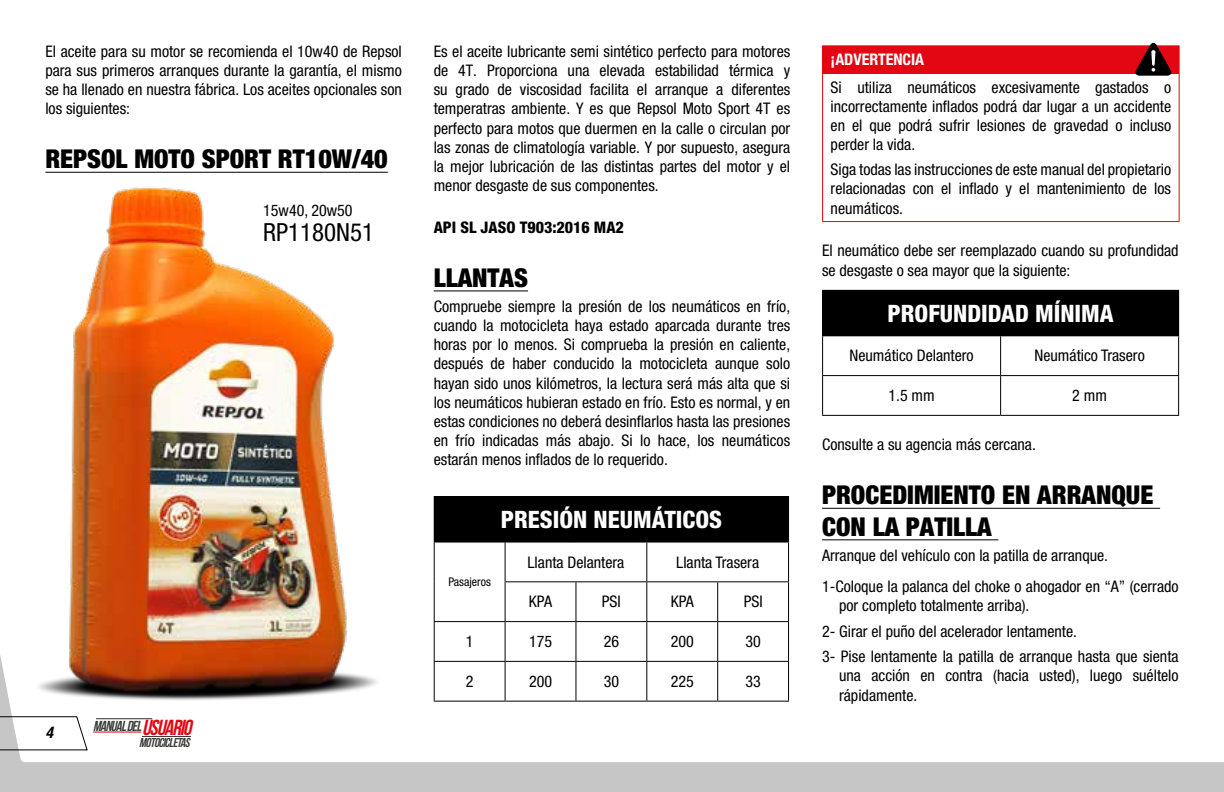
<style>
.page{position:relative;width:1224px;height:792px;background:#fff}
.page>*{position:absolute;margin:0;border:0;box-sizing:border-box;transform-origin:0 0}
.t1{font:900 condensed 26px/31.6px "Helvetica Neue LT Std";color:#000}
.t2{font:condensed 25px "Helvetica Neue LT Std";color:#000}
.t3{font:800 condensed 24px "Helvetica Neue LT Std";color:#fff}
.t4{font:condensed 16px/19.2px "Helvetica Neue LT Std";color:#000;text-align:justify}
.t5{font:800 condensed 16px "Helvetica Neue LT Std";color:#000}
.t6{font:700 condensed 16px "Helvetica Neue LT Std";color:#fff}
.t7{font:italic 700 condensed 16px "Helvetica Neue LT Std";color:#000}
.t8{font:italic 700 14.4px "Bebas Neue";color:#3c3c3b}
.t9{font:italic 700 13px "Bebas Neue";color:#3c3c3b}
.t10{font:condensed 12px "Helvetica Neue LT Std";color:#000}
.s1{font-size:21.8px;color:#e30613}
</style>
<div class="page">
<svg style="left:0;top:529px;width:1224px;height:263px"></svg>
<svg style="left:0;top:733px;width:88px;height:18px"></svg>
<hr style="left:822px;top:508px;width:338px;height:1px;background:#000">
<hr style="left:822px;top:539px;width:176px;height:1px;background:#000">
<div style="left:823px;top:46px;width:356px;height:27px;background:#e30613"></div>
<hr style="left:822px;top:45px;width:358px;height:1px;background:#e30613">
<svg style="left:822px;top:46px;width:1px;height:27px"></svg>
<svg style="left:1179px;top:46px;width:1px;height:27px"></svg>
<hr style="left:822px;top:73px;width:1px;height:148px;background:#e30613">
<hr style="left:1179px;top:73px;width:1px;height:148px;background:#e30613">
<hr style="left:822px;top:221px;width:358px;height:1px;background:#e30613">
<div style="left:823px;top:290px;width:356px;height:46px;background:#000"></div>
<hr style="left:822px;top:290px;width:179px;height:1px;background:#000">
<hr style="left:822px;top:291px;width:1px;height:44px;background:#000">
<hr style="left:822px;top:335px;width:179px;height:1px;background:#000">
<hr style="left:822px;top:336px;width:1px;height:39px;background:#000">
<hr style="left:1000px;top:336px;width:1px;height:39px;background:#000">
<hr style="left:1178px;top:336px;width:1px;height:39px;background:#000">
<hr style="left:822px;top:375px;width:179px;height:1px;background:#000">
<hr style="left:822px;top:376px;width:1px;height:39px;background:#000">
<hr style="left:1001px;top:375px;width:178px;height:1px;background:#000">
<hr style="left:1000px;top:376px;width:1px;height:39px;background:#000">
<hr style="left:1178px;top:376px;width:1px;height:39px;background:#000">
<hr style="left:822px;top:415px;width:179px;height:1px;background:#000">
<hr style="left:1001px;top:415px;width:178px;height:1px;background:#000">
<hr style="left:434px;top:290px;width:94px;height:1px;background:#000">
<div style="left:434px;top:497px;width:355px;height:45px;background:#000"></div>
<hr style="left:434px;top:496px;width:71px;height:1px;background:#000">
<hr style="left:505px;top:496px;width:71px;height:1px;background:#000">
<hr style="left:576px;top:496px;width:71px;height:1px;background:#000">
<hr style="left:647px;top:496px;width:71px;height:1px;background:#000">
<hr style="left:718px;top:496px;width:71px;height:1px;background:#000">
<hr style="left:434px;top:542px;width:71px;height:1px;background:#000">
<hr style="left:434px;top:543px;width:1px;height:39px;background:#000">
<hr style="left:434px;top:582px;width:1px;height:39px;background:#000">
<hr style="left:505px;top:542px;width:71px;height:1px;background:#000">
<hr style="left:505px;top:543px;width:1px;height:38px;background:#000">
<hr style="left:576px;top:542px;width:71px;height:1px;background:#000">
<hr style="left:647px;top:542px;width:71px;height:1px;background:#000">
<hr style="left:646px;top:543px;width:1px;height:38px;background:#000">
<hr style="left:718px;top:542px;width:71px;height:1px;background:#000">
<hr style="left:788px;top:543px;width:1px;height:38px;background:#000">
<hr style="left:505px;top:581px;width:71px;height:1px;background:#000">
<hr style="left:505px;top:582px;width:1px;height:39px;background:#000">
<hr style="left:576px;top:581px;width:71px;height:1px;background:#000">
<hr style="left:575px;top:582px;width:1px;height:39px;background:#000">
<hr style="left:647px;top:581px;width:71px;height:1px;background:#000">
<hr style="left:646px;top:582px;width:1px;height:39px;background:#000">
<hr style="left:718px;top:581px;width:71px;height:1px;background:#000">
<hr style="left:717px;top:582px;width:1px;height:39px;background:#000">
<hr style="left:788px;top:582px;width:1px;height:39px;background:#000">
<hr style="left:434px;top:621px;width:71px;height:1px;background:#000">
<hr style="left:434px;top:622px;width:1px;height:39px;background:#000">
<hr style="left:505px;top:621px;width:71px;height:1px;background:#000">
<hr style="left:505px;top:622px;width:1px;height:39px;background:#000">
<hr style="left:576px;top:621px;width:71px;height:1px;background:#000">
<hr style="left:575px;top:622px;width:1px;height:39px;background:#000">
<hr style="left:647px;top:621px;width:71px;height:1px;background:#000">
<hr style="left:646px;top:622px;width:1px;height:39px;background:#000">
<hr style="left:718px;top:621px;width:71px;height:1px;background:#000">
<hr style="left:717px;top:622px;width:1px;height:39px;background:#000">
<hr style="left:788px;top:622px;width:1px;height:39px;background:#000">
<hr style="left:434px;top:661px;width:71px;height:1px;background:#000">
<hr style="left:434px;top:662px;width:1px;height:39px;background:#000">
<hr style="left:505px;top:661px;width:71px;height:1px;background:#000">
<hr style="left:505px;top:662px;width:1px;height:39px;background:#000">
<hr style="left:576px;top:661px;width:71px;height:1px;background:#000">
<hr style="left:575px;top:662px;width:1px;height:39px;background:#000">
<hr style="left:647px;top:661px;width:71px;height:1px;background:#000">
<hr style="left:646px;top:662px;width:1px;height:39px;background:#000">
<hr style="left:718px;top:661px;width:71px;height:1px;background:#000">
<hr style="left:717px;top:662px;width:1px;height:39px;background:#000">
<hr style="left:788px;top:662px;width:1px;height:39px;background:#000">
<hr style="left:434px;top:701px;width:71px;height:1px;background:#000">
<hr style="left:505px;top:701px;width:71px;height:1px;background:#000">
<hr style="left:576px;top:701px;width:71px;height:1px;background:#000">
<hr style="left:647px;top:701px;width:71px;height:1px;background:#000">
<hr style="left:718px;top:701px;width:71px;height:1px;background:#000">
<img style="left:0;top:171px;width:409px;height:562px">
<svg style="left:1135px;top:43px;width:36px;height:33px"></svg>
<p class="t4" style="left:45px;top:41px;width:358px">El aceite para su motor se recomienda el 10w40 de Repsol para sus primeros arranques durante la garantía, el mismo se ha llenado en nuestra fábrica. Los aceites opcionales son los siguientes:</p>
<h1 class="t1" style="left:45px;top:143px;width:344px">REPSOL MOTO SPORT RT10W/40</h1>
<p class="t4" style="left:263px;top:200px;width:91px">15w40, 20w50</p>
<h2 class="t2" style="left:263px;top:217px;width:112px">RP1180N51</h2>
<p class="t7" style="left:45px;top:723px;width:9px">4</p>
<p class="t8" style="left:93px;top:718px;width:105px">MANUALDEL<span class="s1">USUARIO</span></p>
<p class="t9" style="left:139px;top:735px;width:55px">MOTOCICLETAS</p>
<p class="t4" style="left:434px;top:41px;width:358px">Es el aceite lubricante semi sintético perfecto para motores de 4T. Proporciona una elevada estabilidad térmica y su grado de viscosidad facilita el arranque a diferentes temperatras ambiente. Y es que Repsol Moto Sport 4T es perfecto para motos que duermen en la calle o circulan por las zonas de climatología variable. Y por supuesto, asegura la mejor lubricación de las distintas partes del motor y el menor desgaste de sus componentes.</p>
<p class="t5" style="left:434px;top:217px;width:192px">API SL JASO T903:2016 MA2</p>
<h1 class="t1" style="left:434px;top:261px;width:96px">LLANTAS</h1>
<p class="t4" style="left:434px;top:296px;width:358px">Compruebe siempre la presión de los neumáticos en frío, cuando la motocicleta haya estado aparcada durante tres horas por lo menos. Si comprueba la presión en caliente, después de haber conducido la motocicleta aunque solo hayan sido unos kilómetros, la lectura será más alta que si los neumáticos hubieran estado en frío. Esto es normal, y en estas condiciones no deberá desinflarlos hasta las presiones en frío indicadas más abajo. Si lo hace, los neumáticos estarán menos inflados de lo requerido.</p>
<h3 class="t3" style="left:501px;top:504px;width:223px">PRESIÓN NEUMÁTICOS</h3>
<p class="t10" style="left:448px;top:575px;width:44px">Pasajeros</p>
<p class="t4" style="left:528px;top:552px;width:98px">Llanta Delantera</p>
<p class="t4" style="left:676px;top:552px;width:84px">Llanta Trasera</p>
<p class="t4" style="left:529px;top:592px;width:25px">KPA</p>
<p class="t4" style="left:602px;top:592px;width:20px">PSI</p>
<p class="t4" style="left:671px;top:592px;width:25px">KPA</p>
<p class="t4" style="left:744px;top:592px;width:20px">PSI</p>
<p class="t4" style="left:466px;top:632px;width:9px">1</p>
<p class="t4" style="left:529px;top:632px;width:25px">175</p>
<p class="t4" style="left:604px;top:632px;width:17px">26</p>
<p class="t4" style="left:671px;top:632px;width:25px">200</p>
<p class="t4" style="left:745px;top:632px;width:17px">30</p>
<p class="t4" style="left:466px;top:672px;width:9px">2</p>
<p class="t4" style="left:529px;top:672px;width:25px">200</p>
<p class="t4" style="left:604px;top:672px;width:17px">30</p>
<p class="t4" style="left:671px;top:672px;width:25px">225</p>
<p class="t4" style="left:745px;top:672px;width:17px">33</p>
<p class="t6" style="left:831px;top:50px;width:95px">¡ADVERTENCIA</p>
<p class="t4" style="left:831px;top:77px;width:342px">Si utiliza neumáticos excesivamente gastados o incorrectamente inflados podrá dar lugar a un accidente en el que podrá sufrir lesiones de gravedad o incluso perder la vida.</p>
<p class="t4" style="left:831px;top:160px;width:342px">Siga todas las instrucciones de este manual del propietario relacionadas con el inflado y el mantenimiento de los neumáticos.</p>
<p class="t4" style="left:822px;top:241px;width:358px">El neumático debe ser reemplazado cuando su profundidad se desgaste o sea mayor que la siguiente:</p>
<h3 class="t3" style="left:887px;top:298px;width:228px">PROFUNDIDAD MÍNIMA</h3>
<p class="t4" style="left:849px;top:346px;width:126px">Neumático Delantero</p>
<p class="t4" style="left:1034px;top:346px;width:112px">Neumático Trasero</p>
<p class="t4" style="left:889px;top:386px;width:48px">1.5 mm</p>
<p class="t4" style="left:1072px;top:386px;width:36px">2 mm</p>
<p class="t4" style="left:822px;top:435px;width:215px">Consulte a su agencia más cercana.</p>
<h1 class="t1" style="left:822px;top:479px;width:333px">PROCEDIMIENTO EN ARRANQUE<br>CON LA PATILLA</h1>
<p class="t4" style="left:822px;top:540px;width:358px;line-height:30.8px">Arranque del vehículo con la patilla de arranque.<br>1-Coloque la palanca del choke o ahogador en “A” (cerrado</p>
<p class="t4" style="left:822px;top:593px;width:358px;line-height:25.2px;text-align:left;text-indent:17px">por completo totalmente arriba).<br>2- Girar el puño del acelerador lentamente.<br>3- Pise lentamente la patilla de arranque hasta que sienta</p>
<p class="t4" style="left:839px;top:666px;width:341px">una acción en contra (hacia usted), luego suéltelo rápidamente.</p>
</div>
